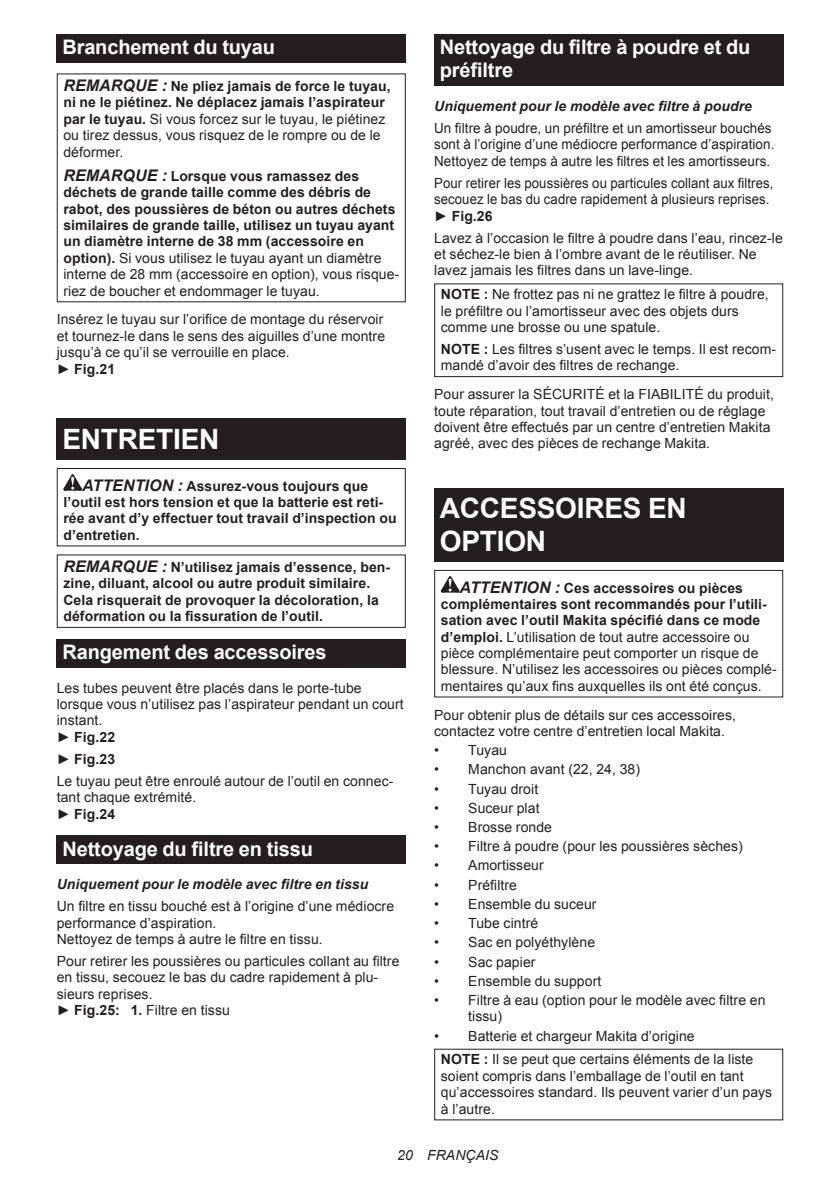
<style>
.page{position:relative;width:840px;height:1191px;background:#fff}
.page>*{position:absolute;margin:0;border:0;box-sizing:border-box;transform-origin:0 0}
.t1{font:700 28px/32.8px "Arial";letter-spacing:-.01em;color:#fff}
.t2{font:700 20px/23.4px "Arial";letter-spacing:-.01em;color:#fff}
.t3{font:14px/16.4px "Arial";letter-spacing:.005em;color:#231f20}
.t4{font:700 14px/16.4px "Arial";letter-spacing:.005em;color:#231f20}
.t5{font:14px/16.4px "Arial";letter-spacing:.005em;color:#231f20;scale:.96 1}
.t6{font:14px/16.4px "Arial";letter-spacing:.005em;color:#231f20;scale:.94 1}
.t7{font:italic 700 14px "Arial";letter-spacing:.005em;color:#231f20}
.t8{font:italic 14px "Arial";letter-spacing:.005em;color:#231f20}
.s1{font-weight:700;font-style:italic;font-size:16px}
.s2{font-weight:700}
.s3{font-style:italic;font-size:16px}
.s4{font-weight:400}
</style>
<div class="page">
<div style="left:57px;top:34px;width:348px;height:29px;background:#231f20"></div>
<div style="left:57px;top:419px;width:348px;height:41px;background:#231f20"></div>
<svg style="left:63px;top:474px;width:19px;height:16px"></svg>
<div style="left:57px;top:468px;width:348px;height:78px;border:1px solid #231f20"></div>
<div style="left:57px;top:554px;width:348px;height:74px;border:1px solid #231f20"></div>
<div style="left:57px;top:639px;width:348px;height:28px;background:#231f20"></div>
<div style="left:57px;top:835px;width:348px;height:29px;background:#231f20"></div>
<div style="left:434px;top:34px;width:348px;height:52px;background:#231f20"></div>
<div style="left:434px;top:283px;width:348px;height:94px;border:1px solid #231f20"></div>
<div style="left:434px;top:488px;width:348px;height:74px;background:#231f20"></div>
<svg style="left:440px;top:576px;width:19px;height:16px"></svg>
<div style="left:434px;top:570px;width:348px;height:127px;border:1px solid #231f20"></div>
<h2 class="t2" style="left:62px;top:37px;width:214px">Branchement du tuyau</h2>
<p class="t3" style="left:63px;top:79px;width:328px"><span class="s1">REMARQUE :</span> <span class="s2">Ne pliez jamais de force le tuyau, ni ne le piétinez. Ne déplacez jamais l’aspirateur par le tuyau.</span> Si vous forcez sur le tuyau, le piétinez ou tirez dessus, vous risquez de le rompre ou de le déformer.</p>
<p class="t4" style="left:63px;top:169px;width:337px"><span class="s3">REMARQUE :</span> Lorsque vous ramassez des déchets de grande taille comme des débris de rabot, des poussières de béton ou autres déchets similaires de grande taille, utilisez un tuyau ayant un diamètre interne de 38 mm (accessoire en option). <span class="s4">Si vous utilisez le tuyau ayant un diamètre interne de 28 mm (accessoire en option), vous risque&shy;riez de boucher et endommager le tuyau.</span></p>
<p class="t3" style="left:57px;top:311px;width:330px">Insérez le tuyau sur l’orifice de montage du réservoir et tournez-le dans le sens des aiguilles d’une montre jusqu’à ce qu’il se verrouille en place.<br>► <span class="s2">Fig.21</span></p>
<h1 class="t1" style="left:62px;top:424px;width:158px">ENTRETIEN</h1>
<p class="t4" style="left:63px;top:478px;width:334px;text-indent:19px"><span class="s3">ATTENTION :</span> Assurez-vous toujours que l’outil est hors tension et que la batterie est reti&shy;rée avant d’y effectuer tout travail d’inspection ou d’entretien.</p>
<p class="t4" style="left:63px;top:560px;width:328px"><span class="s3">REMARQUE :</span> N’utilisez jamais d’essence, ben&shy;zine, diluant, alcool ou autre produit similaire.<br>Cela risquerait de provoquer la décoloration, la déformation ou la fissuration de l’outil.</p>
<h2 class="t2" style="left:62px;top:642px;width:265px">Rangement des accessoires</h2>
<p class="t3" style="left:57px;top:679px;width:348px">Les tubes peuvent être placés dans le porte-tube lorsque vous n’utilisez pas l’aspirateur pendant un court instant.<br>► <span class="s2">Fig.22</span></p>
<p class="t3" style="left:57px;top:748px;width:338px;line-height:22px">► <span class="s2">Fig.23<br></span>Le tuyau peut être enroulé autour de l’outil en connec-</p>
<p class="t3" style="left:57px;top:789px;width:141px">tant chaque extrémité. ► <span class="s2">Fig.24</span></p>
<h2 class="t2" style="left:62px;top:837px;width:252px">Nettoyage du filtre en tissu</h2>
<p class="t7" style="left:57px;top:875px;width:313px">Uniquement pour le modèle avec filtre en tissu</p>
<p class="t3" style="left:57px;top:898px;width:339px">Un filtre en tissu bouché est à l’origine d’une médiocre performance d’aspiration.<br>Nettoyez de temps à autre le filtre en tissu.</p>
<p class="t3" style="left:57px;top:953px;width:344px">Pour retirer les poussières ou particules collant au filtre en tissu, secouez le bas du cadre rapidement à plu&shy;sieurs reprises.<br>► <span class="s2">Fig.25: 1.</span> Filtre en tissu</p>
<h2 class="t2" style="left:439px;top:36px;width:312px">Nettoyage du filtre à poudre et du préfiltre</h2>
<p class="t7" style="left:434px;top:97px;width:319px">Uniquement pour le modèle avec filtre à poudre</p>
<p class="t5" style="left:434px;top:120px;width:356px">Un filtre à poudre, un préfiltre et un amortisseur bouchés sont à l’origine d’une médiocre performance d’aspiration.<br>Nettoyez de temps à autre les filtres et les amortisseurs.</p>
<p class="t6" style="left:434px;top:175px;width:362px">Pour retirer les poussières ou particules collant aux filtres, secouez le bas du cadre rapidement à plusieurs reprises. ► <span class="s2">Fig.26</span></p>
<p class="t3" style="left:434px;top:229px;width:350px">Lavez à l’occasion le filtre à poudre dans l’eau, rincez-le et séchez-le bien à l’ombre avant de le réutiliser. Ne lavez jamais les filtres dans un lave-linge.</p>
<p class="t3" style="left:440px;top:286px;width:329px"><span class="s2">NOTE :</span> Ne frottez pas ni ne grattez le filtre à poudre, le préfiltre ou l’amortisseur avec des objets durs comme une brosse ou une spatule.</p>
<p class="t3" style="left:440px;top:341px;width:336px"><span class="s2">NOTE :</span> Les filtres s’usent avec le temps. Il est recom&shy;mandé d’avoir des filtres de rechange.</p>
<p class="t3" style="left:434px;top:386px;width:341px">Pour assurer la SÉCURITÉ et la FIABILITÉ du produit, toute réparation, tout travail d’entretien ou de réglage doivent être effectués par un centre d’entretien Makita agréé, avec des pièces de rechange Makita.</p>
<h1 class="t1" style="left:439px;top:494px;width:248px">ACCESSOIRES EN<br>OPTION</h1>
<p class="t3" style="left:440px;top:579px;width:337px;text-indent:19px"><span class="s1">ATTENTION :</span> <span class="s2">Ces accessoires ou pièces complémentaires sont recommandés pour l’utili&shy;sation avec l’outil Makita spécifié dans ce mode d’emploi.</span> L’utilisation de tout autre accessoire ou pièce complémentaire peut comporter un risque de blessure. N’utilisez les accessoires ou pièces complé&shy;mentaires qu’aux fins auxquelles ils ont été conçus.</p>
<p class="t3" style="left:434px;top:707px;width:303px">Pour obtenir plus de détails sur ces accessoires, contactez votre centre d’entretien local Makita.</p>
<p class="t3" style="left:434px;top:742px;width:74px">• Tuyau</p>
<p class="t3" style="left:434px;top:761px;width:207px">• Manchon avant (22, 24, 38)</p>
<p class="t3" style="left:434px;top:780px;width:105px">• Tuyau droit</p>
<p class="t3" style="left:434px;top:800px;width:107px">• Suceur plat</p>
<p class="t3" style="left:434px;top:819px;width:119px">• Brosse ronde</p>
<p class="t3" style="left:434px;top:838px;width:310px">• Filtre à poudre (pour les poussières sèches)</p>
<p class="t3" style="left:434px;top:857px;width:111px">• Amortisseur</p>
<p class="t3" style="left:434px;top:876px;width:84px">• Préfiltre</p>
<p class="t3" style="left:434px;top:896px;width:164px">• Ensemble du suceur</p>
<p class="t3" style="left:434px;top:915px;width:105px">• Tube cintré</p>
<p class="t3" style="left:434px;top:934px;width:162px">• Sac en polyéthylène</p>
<p class="t3" style="left:434px;top:953px;width:103px">• Sac papier</p>
<p class="t3" style="left:434px;top:972px;width:169px">• Ensemble du support</p>
<p class="t3" style="left:468px;top:992px;width:298px;text-indent:-34px">• Filtre à eau (option pour le modèle avec filtre en tissu)</p>
<p class="t3" style="left:440px;top:1024px;width:314px;line-height:23.8px;text-indent:-7px">• Batterie et chargeur Makita d’origine<br><span class="s2">NOTE :</span> Il se peut que certains éléments de la liste</p>
<p class="t3" style="left:440px;top:1069px;width:333px">soient compris dans l’emballage de l’outil en tant qu’accessoires standard. Ils peuvent varier d’un pays à l’autre.</p>
<p class="t8" style="left:397px;top:1150px;width:103px">20 FRANÇAIS</p>
</div>
